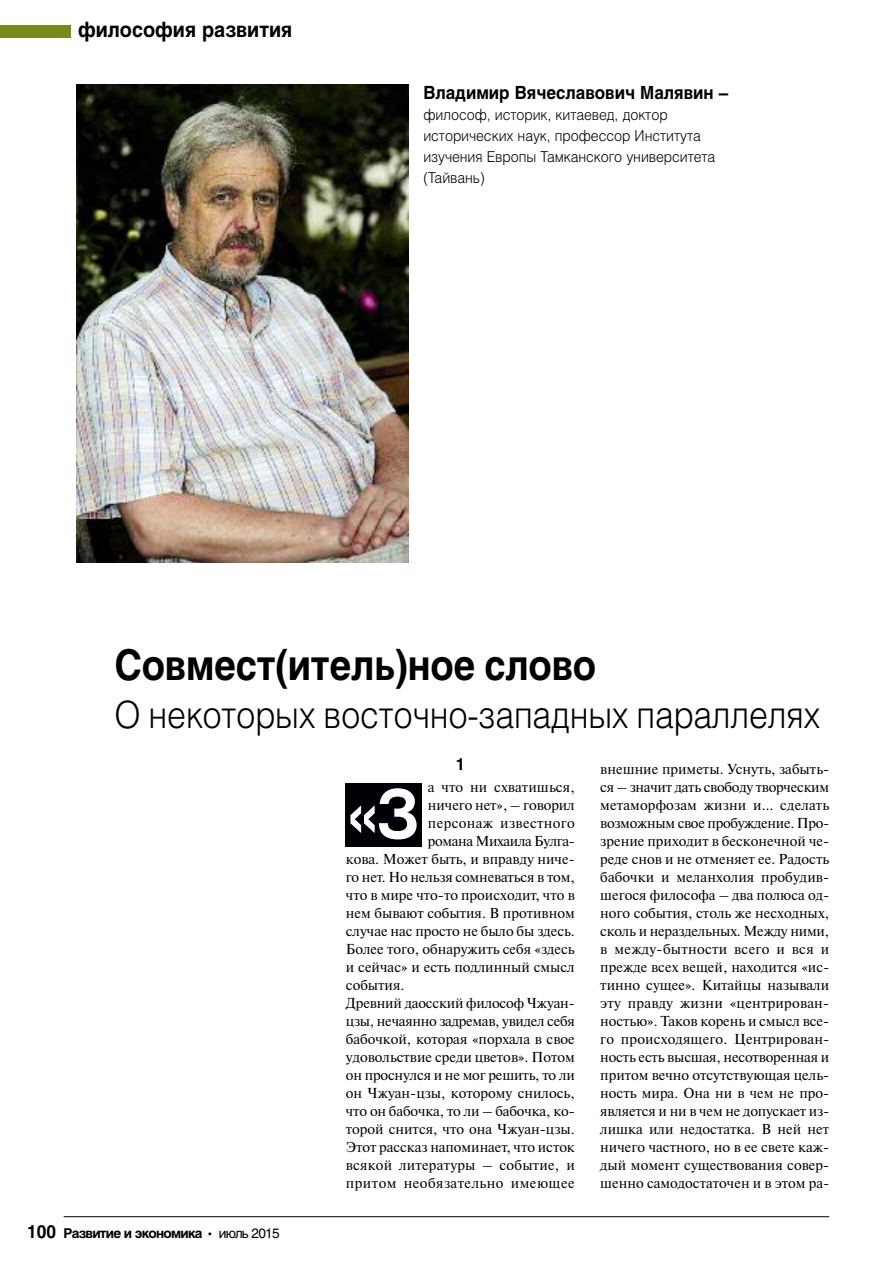
<style>
.page{position:relative;width:893px;height:1263px;background:#fff}
.page>*{position:absolute;margin:0;border:0;box-sizing:border-box;transform-origin:0 0}
.t1{font:700 67.05px "Helios";color:#fff;scale:.94 1}
.t2{font:700 42px "Helios";letter-spacing:-.005em;color:#000;scale:.9 1}
.t3{font:300 37.5px "Helios";letter-spacing:-.005em;color:#000;scale:.9 1}
.t4{font:700 21px "Helios";color:#000;scale:.93 1}
.t5{font:700 18px "Helios";color:#000;scale:.93 1}
.t6{font:700 16.5px "Helios";color:#000}
.t7{font:300 15px/21px "Helios";letter-spacing:-.005em;color:#000;scale:.93 1}
.t8{font:14.4px/18px "Newton C";color:#000;text-align:justify}
.t9{font:14.4px "Newton C";letter-spacing:-.02em;color:#000}
.t10{font:14.4px "Newton C";letter-spacing:.03em;color:#000}
.t11{font:14.4px "Newton C";letter-spacing:-.03em;color:#000}
.t12{font:14.4px "Newton C";letter-spacing:.025em;color:#000}
.t13{font:700 13.5px "Helios";letter-spacing:-.055em;color:#000}
.s1{font-size:18px}
.s2{font-weight:400}
</style>
<div class="page">
<hr style="left:64px;top:1216px;width:765px;height:1px;background:#000">
<div style="left:0;top:26px;width:70px;height:12px;background:#7a871c"></div>
<img style="left:77px;top:84px;width:331px;height:478px">
<div style="left:345px;top:783px;width:77px;height:64px;background:#000107"></div>
<h3 class="t4" style="left:78px;top:22px;width:232px">философия развития</h3>
<p class="t5" style="left:423px;top:86px;width:329px">Владимир Вячеславович Малявин –</p>
<p class="t7" style="left:423px;top:106px;width:315px">философ, историк, китаевед, доктор исторических наук, профессор Института изучения Европы Тамканского университета (Тайвань)</p>
<h2 class="t2" style="left:114px;top:649px;width:537px">Совмест(итель)ное слово</h2>
<h3 class="t3" style="left:114px;top:701px;width:786px">О некоторых восточно-западных параллелях</h3>
<p class="t13" style="left:27px;top:1228px;width:254px"><span class="s1">100</span> Развитие и экономика <span class="s2">июль 2015</span></p>
<p class="t6" style="left:456px;top:758px;width:11px">1</p>
<p class="t8" style="left:428px;top:778px;width:148px">а что ни схватишься,</p>
<p class="t8" style="left:428px;top:796px;width:148px">ничего нет», – говорил</p>
<p class="t12" style="left:428px;top:815px;width:148px">персонаж известного</p>
<p class="t11" style="left:428px;top:833px;width:148px">романа Михаила Булга-</p>
<p class="t8" style="left:346px;top:850px;width:230px">кова. Может быть, и вправду ниче-</p>
<p class="t8" style="left:346px;top:868px;width:230px">го нет. Но нельзя сомневаться в том,</p>
<p class="t8" style="left:346px;top:886px;width:230px">что в мире что-то происходит, что в</p>
<p class="t8" style="left:346px;top:904px;width:230px">нем бывают события. В противном</p>
<p class="t8" style="left:346px;top:922px;width:230px">случае нас просто не было бы здесь.</p>
<p class="t8" style="left:346px;top:940px;width:230px">Более того, обнаружить себя «здесь</p>
<p class="t8" style="left:346px;top:958px;width:230px">и сейчас» и есть подлинный смысл</p>
<p class="t8" style="left:346px;top:976px;width:60px">события.</p>
<p class="t8" style="left:346px;top:994px;width:230px">Древний даосский философ Чжуан-</p>
<p class="t9" style="left:346px;top:1013px;width:230px">цзы, нечаянно задремав, увидел себя</p>
<p class="t8" style="left:346px;top:1030px;width:230px">бабочкой, которая «порхала в свое</p>
<p class="t8" style="left:346px;top:1048px;width:230px">удовольствие среди цветов». Потом</p>
<p class="t8" style="left:346px;top:1066px;width:230px">он проснулся и не мог решить, то ли</p>
<p class="t8" style="left:346px;top:1084px;width:230px">он Чжуан-цзы, которому снилось,</p>
<p class="t8" style="left:346px;top:1102px;width:230px">что он бабочка, то ли – бабочка, ко-</p>
<p class="t8" style="left:346px;top:1120px;width:230px">торой снится, что она Чжуан-цзы.</p>
<p class="t8" style="left:346px;top:1138px;width:230px">Этот рассказ напоминает, что исток</p>
<p class="t8" style="left:346px;top:1156px;width:230px">всякой литературы – событие, и</p>
<p class="t10" style="left:346px;top:1175px;width:230px">притом необязательно имеющее</p>
<h1 class="t1" style="left:345px;top:789px;width:81px">«З</h1>
<p class="t8" style="left:600px;top:760px;width:230px">внешние приметы. Уснуть, забыть&shy;ся – значит дать свободу творческим метаморфозам жизни и… сделать возможным свое пробуждение. Про&shy;зрение приходит в бесконечной че&shy;реде снов и не отменяет ее. Радость бабочки и меланхолия пробудив&shy;шегося философа – два полюса од&shy;ного события, столь же несходных, сколь и нераздельных. Между ними, в между-бытности всего и вся и прежде всех вещей, находится «ис&shy;тинно сущее». Китайцы называли эту правду жизни «центрирован&shy;ностью». Таков корень и смысл все&shy;го происходящего. Центрирован&shy;ность есть высшая, несотворенная и притом вечно отсутствующая цель&shy;ность мира. Она ни в чем не про&shy;является и ни в чем не допускает из&shy;лишка или недостатка. В ней нет ничего частного, но в ее свете каж&shy;дый момент существования совер&shy;шенно самодостаточен и в этом ра-</p>
</div>
